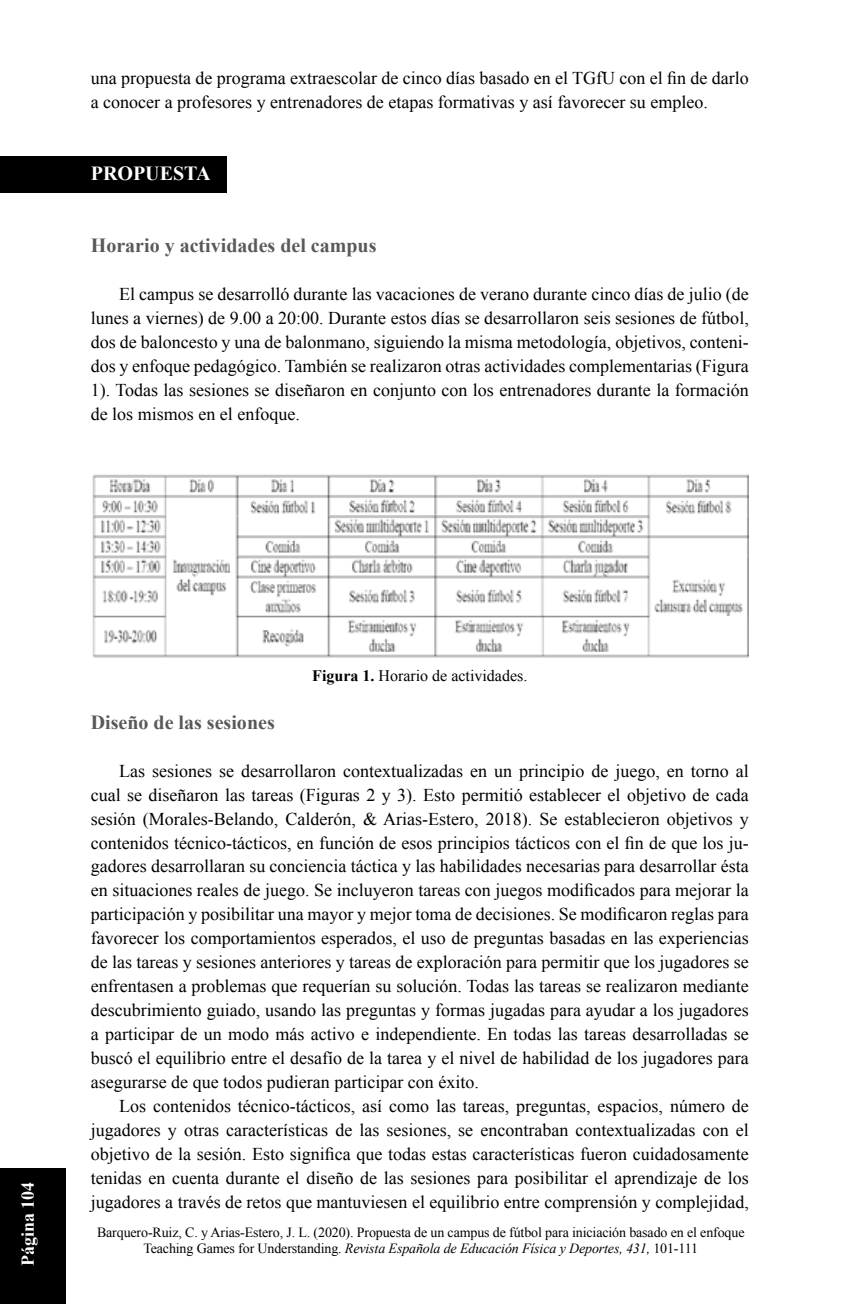
<style>
.page{position:relative;width:851px;height:1304px;background:#fff}
.page>*{position:absolute;margin:0;border:0;box-sizing:border-box;transform-origin:0 0}
.t1{font:700 20px "Times New Roman";color:#58595b}
.t2{font:700 20px "Times New Roman";color:#fff}
.t3{font:18px/24px "Times New Roman";color:#000;text-align:justify}
.t4{font:700 18px "Times New Roman";color:#fff}
.t5{font:16px "Times New Roman";color:#000}
.t6{font:14px/16px "Times New Roman";letter-spacing:-.01em;color:#000;text-align:center}
.s1{font-weight:700}
.s2{font-style:italic}
</style>
<div class="page">
<div style="left:0;top:1168px;width:66px;height:136px;background:#000"></div>
<div style="left:0;top:156px;width:227px;height:37px;background:#000"></div>
<img style="left:92px;top:474px;width:656px;height:184px">
<p class="t3" style="left:91px;top:66px;width:659px">una propuesta de programa extraescolar de cinco días basado en el TGfU con el fin de darlo a conocer a profesores y entrenadores de etapas formativas y así favorecer su empleo.</p>
<p class="t2" style="left:91px;top:160px;width:121px">PROPUESTA</p>
<p class="t1" style="left:91px;top:232px;width:287px">Horario y actividades del campus</p>
<p class="t3" style="left:91px;top:282px;width:659px;text-indent:28px">El campus se desarrolló durante las vacaciones de verano durante cinco días de julio (de lunes a viernes) de 9.00 a 20:00. Durante estos días se desarrollaron seis sesiones de fútbol, dos de baloncesto y una de balonmano, siguiendo la misma metodología, objetivos, conteni&shy;dos y enfoque pedagógico. También se realizaron otras actividades complementarias (Figura 1). Todas las sesiones se diseñaron en conjunto con los entrenadores durante la formación de los mismos en el enfoque.</p>
<p class="t4" style="left:15px;top:1266px;width:86px;rotate:-90deg">Página 104</p>
<p class="t5" style="left:312px;top:664px;width:217px"><span class="s1">Figura 1.</span> Horario de actividades.</p>
<p class="t1" style="left:91px;top:708px;width:185px">Diseño de las sesiones</p>
<p class="t3" style="left:91px;top:758px;width:659px;text-indent:28px">Las sesiones se desarrollaron contextualizadas en un principio de juego, en torno al cual se diseñaron las tareas (Figuras 2 y 3). Esto permitió establecer el objetivo de cada sesión (Morales-Belando, Calderón, &amp; Arias-Estero, 2018). Se establecieron objetivos y contenidos técnico-tácticos, en función de esos principios tácticos con el fin de que los ju&shy;gadores desarrollaran su conciencia táctica y las habilidades necesarias para desarrollar ésta en situaciones reales de juego. Se incluyeron tareas con juegos modificados para mejorar la participación y posibilitar una mayor y mejor toma de decisiones. Se modificaron reglas para favorecer los comportamientos esperados, el uso de preguntas basadas en las experiencias de las tareas y sesiones anteriores y tareas de exploración para permitir que los jugadores se enfrentasen a problemas que requerían su solución. Todas las tareas se realizaron mediante descubrimiento guiado, usando las preguntas y formas jugadas para ayudar a los jugadores a participar de un modo más activo e independiente. En todas las tareas desarrolladas se buscó el equilibrio entre el desafío de la tarea y el nivel de habilidad de los jugadores para asegurarse de que todos pudieran participar con éxito.</p>
<p class="t3" style="left:91px;top:1094px;width:659px;text-indent:28px">Los contenidos técnico-tácticos, así como las tareas, preguntas, espacios, número de jugadores y otras características de las sesiones, se encontraban contextualizadas con el objetivo de la sesión. Esto significa que todas estas características fueron cuidadosamente tenidas en cuenta durante el diseño de las sesiones para posibilitar el aprendizaje de los jugadores a través de retos que mantuviesen el equilibrio entre comprensión y complejidad,</p>
<p class="t6" style="left:97px;top:1224px;width:649px">Barquero-Ruiz, C. y Arias-Estero, J. L. (2020). Propuesta de un campus de fútbol para iniciación basado en el enfoque<br>Teaching Games for Understanding. <span class="s2">Revista Española de Educación Física y Deportes, 431,</span> 101-111</p>
</div>
